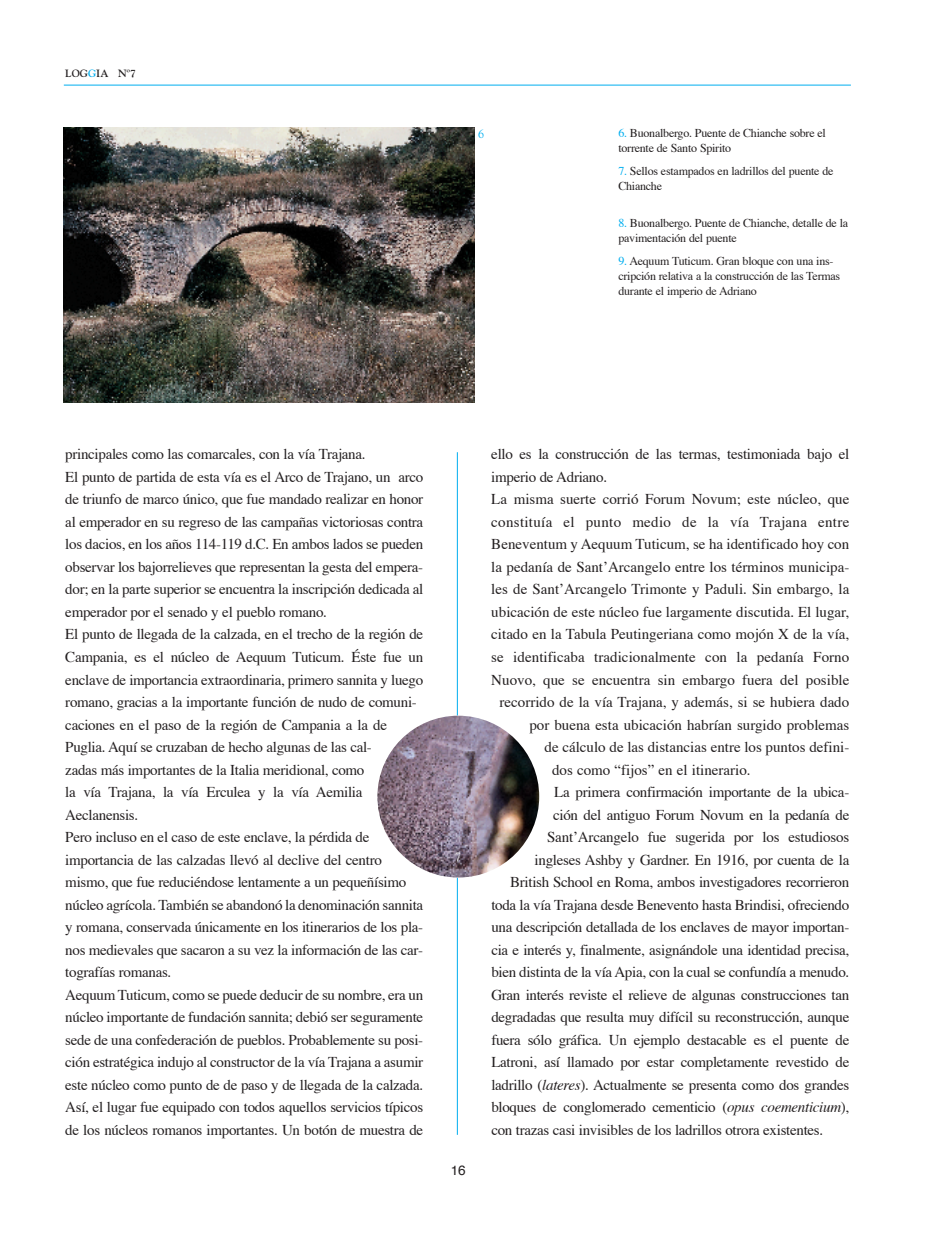
<style>
.page{position:relative;width:936px;height:1234px;background:#fff}
.page>*{position:absolute;margin:0;border:0;box-sizing:border-box;transform-origin:0 0}
.t1{font:15px/22.5px "Times";letter-spacing:-.02em;color:#231f20}
.t2{font:15px "Times";color:#231f20}
.t3{font:15px "Times";letter-spacing:.005em;color:#231f20}
.t4{font:15px "Times";letter-spacing:.02em;color:#231f20}
.t5{font:13.5px "Helvetica";color:#231f20}
.t6{font:12px/15px "Times";letter-spacing:-.02em;color:#231f20}
.t7{font:12px "Goudy";color:#00aeef}
.t8{font:12px "Goudy";color:#fff}
.t9{font:700 10.5px "Goudy";color:#231f20}
.s1{color:#00aeef}
.s2{font-style:italic}
</style>
<div class="page">
<hr style="left:457px;top:452px;width:1px;height:682px;background:#00aeef">
<hr style="left:64px;top:85px;width:786px;height:1px;background:#00aeef">
<img style="left:64px;top:128px;width:410px;height:274px">
<img style="left:377px;top:715px;width:162px;height:162px;border-radius:50%">
<p class="t9" style="left:65px;top:67px;width:72px">LOG<span class="s1">G</span>IA Nº7</p>
<p class="t7" style="left:478px;top:127px;width:7px">6</p>
<p class="t6" style="left:618px;top:127px;width:209px"><span class="s1">6.</span> Buonalbergo. Puente de Chianche sobre el torrente de Santo Spirito</p>
<p class="t6" style="left:618px;top:164px;width:216px"><span class="s1">7.</span> Sellos estampados en ladrillos del puente de<br>Chianche</p>
<p class="t6" style="left:618px;top:217px;width:231px"><span class="s1">8.</span> Buonalbergo. Puente de Chianche, detalle de la pavimentación del puente</p>
<p class="t6" style="left:618px;top:254px;width:223px"><span class="s1">9.</span> Aequum Tuticum. Gran bloque con una ins&shy;cripción relativa a la construcción de las Termas durante el imperio de Adriano</p>
<p class="t1" style="left:65px;top:444px;width:359px">principales como las comarcales, con la vía Trajana.<br>El punto de partida de esta vía es el Arco de Trajano, un arco de triunfo de marco único, que fue mandado realizar en honor al emperador en su regreso de las campañas victoriosas contra los dacios, en los años 114-119 d.C. En ambos lados se pueden observar los bajorrelieves que representan la gesta del empera&shy;dor; en la parte superior se encuentra la inscripción dedicada al emperador por el senado y el pueblo romano.<br>El punto de llegada de la calzada, en el trecho de la región de Campania, es el núcleo de Aequum Tuticum. Éste fue un enclave de importancia extraordinaria, primero sannita y luego romano, gracias a la importante función de nudo de comuni&shy;caciones en el paso de la región de Campania a la de Puglia. Aquí se cruzaban de hecho algunas de las cal-<br>zadas más importantes de la Italia meridional, como<br>la vía Trajana, la vía Erculea y la vía Aemilia Aeclanensis.<br>Pero incluso en el caso de este enclave, la pérdida de importancia de las calzadas llevó al declive del centro mismo, que fue reduciéndose lentamente a un pequeñísimo núcleo agrícola. También se abandonó la denominación sannita y romana, conservada únicamente en los itinerarios de los pla&shy;nos medievales que sacaron a su vez la información de las car&shy;tografías romanas.<br>Aequum Tuticum, como se puede deducir de su nombre, era un núcleo importante de fundación sannita; debió ser seguramente sede de una confederación de pueblos. Probablemente su posi&shy;ción estratégica indujo al constructor de la vía Trajana a asumir este núcleo como punto de de paso y de llegada de la calzada.<br>Así, el lugar fue equipado con todos aquellos servicios típicos de los núcleos romanos importantes. Un botón de muestra de</p>
<p class="t1" style="left:491px;top:444px;width:359px">ello es la construcción de las termas, testimoniada bajo el</p>
<p class="t1" style="left:491px;top:466px;width:117px">imperio de Adriano.</p>
<p class="t2" style="left:491px;top:493px;width:359px">La misma suerte corrió Forum Novum; este núcleo, que</p>
<p class="t4" style="left:491px;top:515px;width:359px">constituía el punto medio de la vía Trajana entre</p>
<p class="t2" style="left:491px;top:538px;width:359px">Beneventum y Aequum Tuticum, se ha identificado hoy con</p>
<p class="t2" style="left:491px;top:560px;width:359px">la pedanía de Sant’Arcangelo entre los términos municipa-</p>
<p class="t2" style="left:491px;top:583px;width:359px">les de Sant’Arcangelo Trimonte y Paduli. Sin embargo, la</p>
<p class="t2" style="left:491px;top:605px;width:359px">ubicación de este núcleo fue largamente discutida. El lugar,</p>
<p class="t2" style="left:491px;top:628px;width:359px">citado en la Tabula Peutingeriana como mojón X de la vía,</p>
<p class="t3" style="left:491px;top:650px;width:359px">se identificaba tradicionalmente con la pedanía Forno</p>
<p class="t2" style="left:491px;top:673px;width:359px">Nuovo, que se encuentra sin embargo fuera del posible</p>
<p class="t2" style="left:499px;top:695px;width:351px">recorrido de la vía Trajana, y además, si se hubiera dado</p>
<p class="t2" style="left:529px;top:718px;width:321px">por buena esta ubicación habrían surgido problemas</p>
<p class="t2" style="left:544px;top:740px;width:306px">de cálculo de las distancias entre los puntos defini-</p>
<p class="t2" style="left:552px;top:763px;width:200px">dos como “fijos” en el itinerario.</p>
<p class="t1" style="left:554px;top:781px;width:297px">La primera confirmación importante de la ubica-</p>
<p class="t1" style="left:553px;top:804px;width:298px">ción del antiguo Forum Novum en la pedanía de</p>
<p class="t1" style="left:547px;top:826px;width:304px">Sant’Arcangelo fue sugerida por los estudiosos</p>
<p class="t1" style="left:534px;top:849px;width:316px">ingleses Ashby y Gardner. En 1916, por cuenta de la</p>
<p class="t1" style="left:510px;top:871px;width:340px">British School en Roma, ambos investigadores recorrieron</p>
<p class="t1" style="left:491px;top:894px;width:359px">toda la vía Trajana desde Benevento hasta Brindisi, ofreciendo</p>
<p class="t1" style="left:491px;top:916px;width:359px">una descripción detallada de los enclaves de mayor importan-</p>
<p class="t1" style="left:491px;top:939px;width:359px">cia e interés y, finalmente, asignándole una identidad precisa,</p>
<p class="t1" style="left:491px;top:961px;width:359px">bien distinta de la vía Apia, con la cual se confundía a menudo.</p>
<p class="t1" style="left:491px;top:984px;width:359px">Gran interés reviste el relieve de algunas construcciones tan</p>
<p class="t1" style="left:491px;top:1006px;width:359px">degradadas que resulta muy difícil su reconstrucción, aunque</p>
<p class="t1" style="left:491px;top:1029px;width:359px">fuera sólo gráfica. Un ejemplo destacable es el puente de</p>
<p class="t1" style="left:491px;top:1051px;width:359px">Latroni, así llamado por estar completamente revestido de</p>
<p class="t1" style="left:491px;top:1074px;width:359px">ladrillo (<span class="s2">lateres</span>). Actualmente se presenta como dos grandes</p>
<p class="t1" style="left:491px;top:1096px;width:359px">bloques de conglomerado cementicio (<span class="s2">opus coementicium</span>),</p>
<p class="t1" style="left:491px;top:1119px;width:333px">con trazas casi invisibles de los ladrillos otrora existentes.</p>
<p class="t8" style="left:455px;top:850px;width:7px">7</p>
<p class="t5" style="left:451px;top:1164px;width:17px">16</p>
</div>
